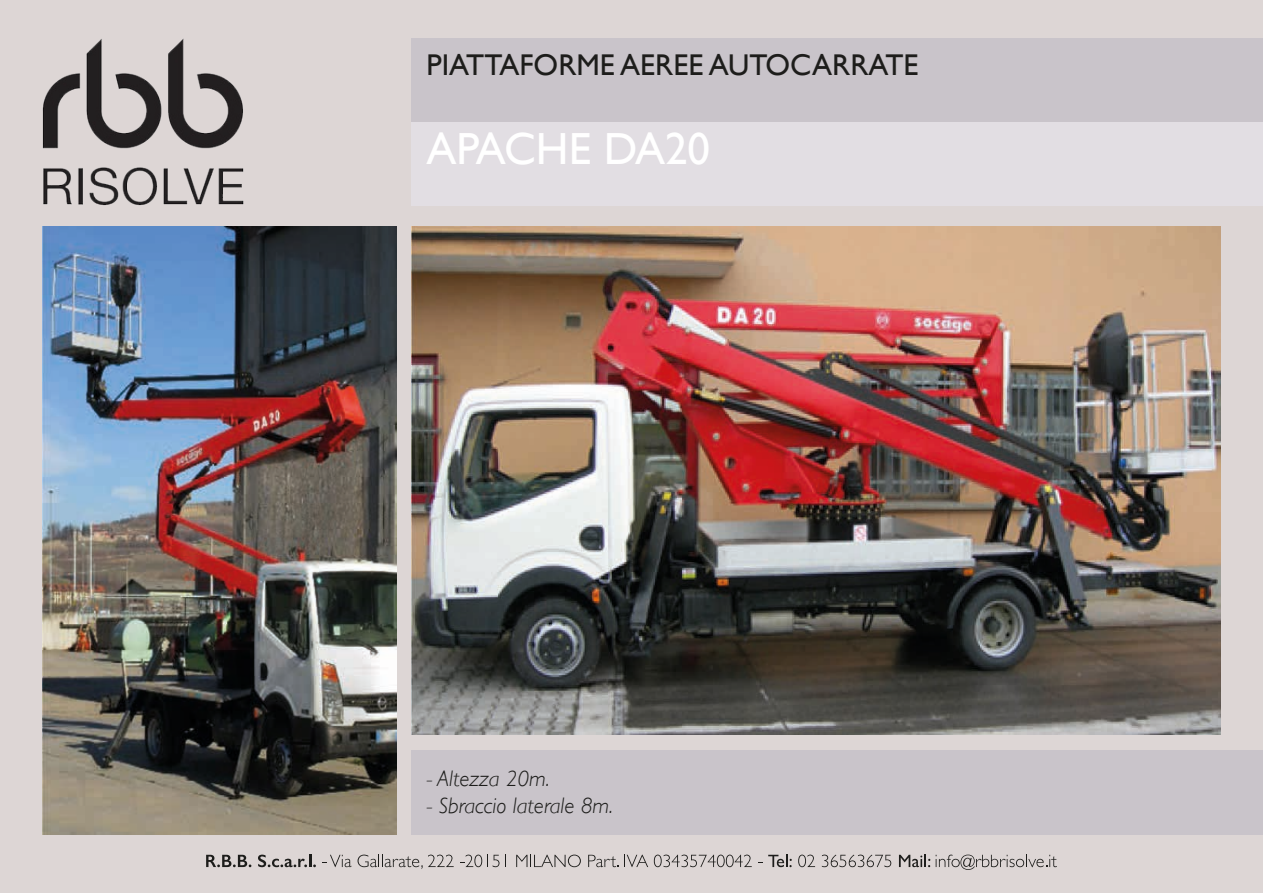
<style>
.page{position:relative;width:1263px;height:893px;background:#ddd6d5}
.page>*{position:absolute;margin:0;border:0;box-sizing:border-box;transform-origin:0 0}
.t1{font:45px "Gill Sans";color:#fff}
.t2{font:30px "Gill Sans";color:#1d1d1b}
.t3{font:italic 300 22.5px "Gill Sans";color:#1d1d1b}
</style>
<div class="page">
<img style="left:43px;top:39px;width:200px;height:167px">
<div style="left:411px;top:38px;width:852px;height:84px;background:#c9c4ca"></div>
<div style="left:411px;top:122px;width:852px;height:84px;background:#e2dee3"></div>
<div style="left:411px;top:750px;width:852px;height:84px;background:#c9c4ca"></div>
<img style="left:411px;top:227px;width:809px;height:508px">
<img style="left:43px;top:227px;width:353px;height:607px">
<svg style="left:206px;top:855px;width:45px;height:12px"></svg>
<svg style="left:258px;top:855px;width:58px;height:12px"></svg>
<svg style="left:322px;top:855px;width:29px;height:12px"></svg>
<svg style="left:358px;top:855px;width:96px;height:14px"></svg>
<svg style="left:460px;top:855px;width:39px;height:12px"></svg>
<svg style="left:505px;top:855px;width:1px;height:12px"></svg>
<svg style="left:516px;top:855px;width:65px;height:12px"></svg>
<svg style="left:588px;top:855px;width:30px;height:12px"></svg>
<svg style="left:624px;top:855px;width:24px;height:12px"></svg>
<svg style="left:654px;top:855px;width:98px;height:12px"></svg>
<svg style="left:768px;top:855px;width:24px;height:12px"></svg>
<svg style="left:798px;top:855px;width:17px;height:12px"></svg>
<svg style="left:822px;top:855px;width:69px;height:12px"></svg>
<svg style="left:899px;top:855px;width:31px;height:12px"></svg>
<svg style="left:936px;top:855px;width:121px;height:15px"></svg>
<h2 class="t2" style="left:426px;top:47px;width:494px">PIATTAFORME AEREE AUTOCARRATE</h2>
<h1 class="t1" style="left:426px;top:122px;width:285px">APACHE DA20</h1>
<p class="t3" style="left:426px;top:765px;width:125px">- Altezza 20m.</p>
<p class="t3" style="left:426px;top:792px;width:188px">- Sbraccio laterale 8m.</p>
</div>
